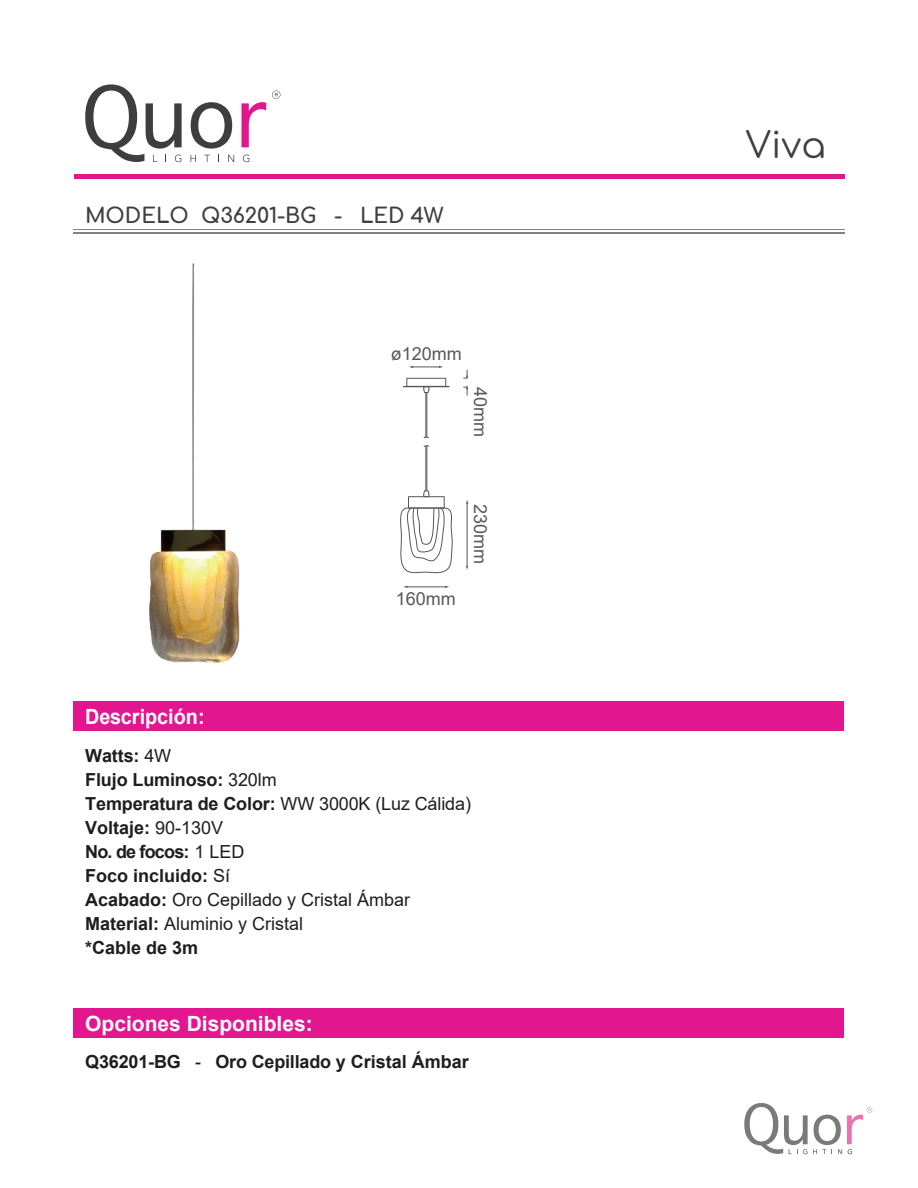
<style>
.page{position:relative;width:918px;height:1188px;background:#fff}
.page>*{position:absolute;margin:0;border:0;box-sizing:border-box;transform-origin:0 0}
.t1{font:36px "Comfortaa";color:#3f3f3f}
.t2{font:700 21px "Comfortaa";letter-spacing:-.01em;color:#3f3f3f}
.t3{font:700 21px "Arial";color:#fff}
.t4{font:700 21px "Arial";color:#fff;scale:.94 1}
.t5{font:700 18px/24px "Arial";letter-spacing:-.005em;color:#201d1e}
.t6{font:18px "Arial";color:#57585a}
.s1{font-weight:400}
</style>
<div class="page">
<div style="left:74px;top:1009px;width:770px;height:29px;background:#e2168f"></div>
<hr style="left:74px;top:174px;width:770px;height:4px;background:#e2168f">
<hr style="left:74px;top:232px;width:771px;height:1px;background:#808385">
<hr style="left:74px;top:229px;width:771px;height:1px;background:#808385">
<svg style="left:744px;top:1103px;width:128px;height:51px"></svg>
<div style="left:74px;top:702px;width:770px;height:29px;background:#e2168f"></div>
<svg style="left:241px;top:102px;width:25px;height:45px"></svg>
<svg style="left:191px;top:102px;width:41px;height:47px"></svg>
<svg style="left:85px;top:84px;width:97px;height:78px"></svg>
<svg style="left:191px;top:155px;width:5px;height:7px"></svg>
<svg style="left:204px;top:155px;width:6px;height:7px"></svg>
<svg style="left:228px;top:155px;width:6px;height:7px"></svg>
<svg style="left:243px;top:155px;width:6px;height:7px"></svg>
<svg style="left:272px;top:91px;width:8px;height:8px"></svg>
<img style="left:150px;top:264px;width:90px;height:399px">
<div style="left:406px;top:378px;width:40px;height:9px;border:1px solid #57585a"></div>
<div style="left:403px;top:386px;width:46px;height:1px;border:1px solid #57585a"></div>
<svg style="left:423px;top:490px;width:7px;height:6px"></svg>
<svg style="left:400px;top:507px;width:53px;height:66px"></svg>
<hr style="left:409px;top:508px;width:35px;height:1px;background:#57585a">
<div style="left:408px;top:496px;width:37px;height:12px;border:1px solid #57585a"></div>
<hr style="left:425px;top:393px;width:1px;height:44px;background:#57585a">
<hr style="left:426px;top:393px;width:1px;height:44px;background:#57585a">
<hr style="left:426px;top:446px;width:1px;height:45px;background:#57585a">
<hr style="left:425px;top:446px;width:1px;height:45px;background:#57585a">
<svg style="left:423px;top:386px;width:7px;height:8px"></svg>
<svg style="left:423px;top:436px;width:6px;height:3px"></svg>
<hr style="left:467px;top:503px;width:1px;height:64px;background:#57585a">
<hr style="left:407px;top:587px;width:39px;height:1px;background:#57585a">
<svg style="left:409px;top:366px;width:34px;height:2px"></svg>
<svg style="left:464px;top:370px;width:4px;height:25px"></svg>
<p class="t2" style="left:85px;top:196px;width:360px">MODELO Q36201-BG - LED 4W</p>
<p class="t4" style="left:85px;top:702px;width:129px">Descripción:</p>
<p class="t6" style="left:391px;top:341px;width:73px">ø120mm</p>
<p class="t6" style="left:493px;top:387px;width:52px;rotate:90deg">40mm</p>
<p class="t6" style="left:396px;top:586px;width:62px">160mm</p>
<p class="t6" style="left:493px;top:504px;width:62px;rotate:90deg">230mm</p>
<p class="t5" style="left:85px;top:744px;width:387px">Watts: <span class="s1">4W<br></span>Flujo Luminoso: <span class="s1">320lm<br></span>Temperatura de Color: <span class="s1">WW 3000K (Luz Cálida)<br></span>Voltaje: <span class="s1">90-130V<br></span>No. de focos: <span class="s1">1 LED<br></span>Foco incluido: <span class="s1">Sí<br></span>Acabado: <span class="s1">Oro Cepillado y Cristal Ámbar<br></span>Material: <span class="s1">Aluminio y Cristal<br></span>*Cable de 3m</p>
<p class="t3" style="left:85px;top:1009px;width:229px">Opciones Disponibles:</p>
<p class="t5" style="left:85px;top:1050px;width:385px">Q36201-BG <span class="s1">-</span> Oro Cepillado y Cristal Ámbar</p>
<h1 class="t1" style="left:745px;top:113px;width:82px">Viva</h1>
</div>
